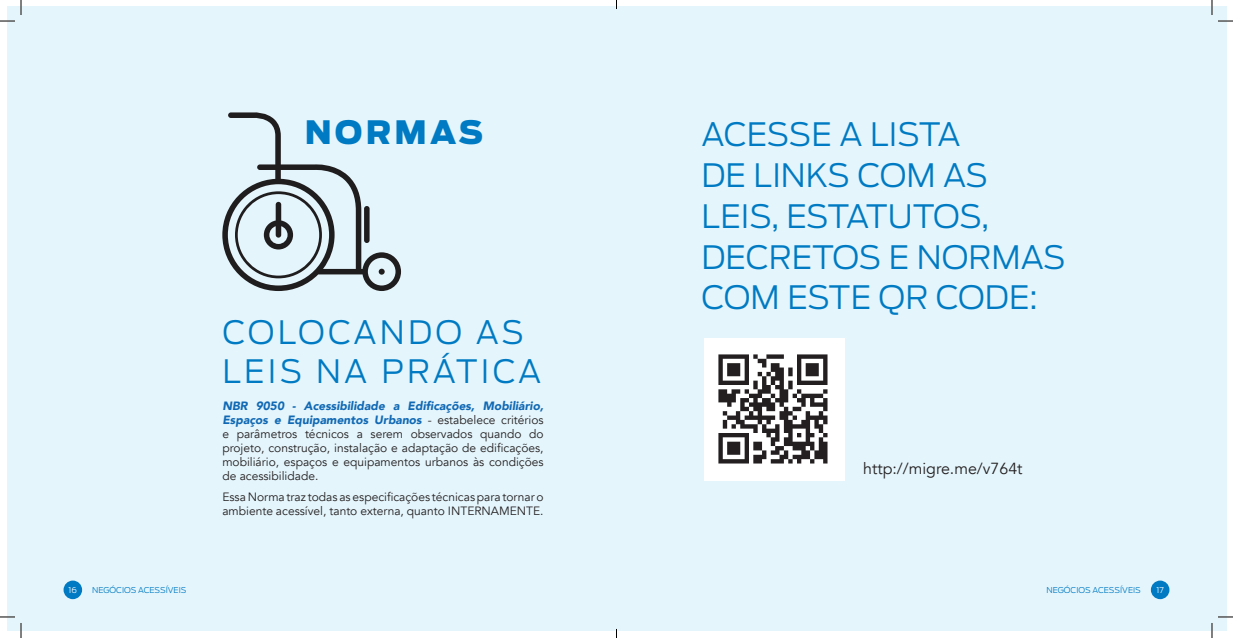
<style>
.page{position:relative;width:1233px;height:638px;background:#fff}
.page>*{position:absolute;margin:0;border:0;box-sizing:border-box;transform-origin:0 0}
.t1{font:300 32px/40.8px "Ford Antenna";color:#007ac2}
.t2{font:300 32px/38.8px "Ford Antenna";letter-spacing:.1em;color:#007ac2}
.t3{font:900 32px "Ford Antenna";letter-spacing:.1em;color:#007ac2}
.t4{font:16px "Avenir";color:#231f20}
.t5{font:12px/14px "Avenir";color:#231f20;text-align:justify}
.t6{font:300 8px "Ford Antenna";color:#007ac2}
.t7{font:300 8px "Ford Antenna";color:#fff}
.s1{font-weight:900;font-style:italic;color:#1169b4}
</style>
<div class="page">
<div style="left:7px;top:7px;width:1219px;height:623px;background:#e4f5fc"></div>
<div style="left:64px;top:580px;width:18px;height:18px;background:#007ac2;border-radius:50%"></div>
<div style="left:1150px;top:580px;width:19px;height:18px;background:#007ac2;border-radius:50%"></div>
<svg style="left:222px;top:112px;width:179px;height:179px"></svg>
<img style="left:704px;top:338px;width:140px;height:142px">
<svg style="left:1218px;top:20px;width:15px;height:2px"></svg>
<svg style="left:1218px;top:616px;width:15px;height:1px"></svg>
<svg style="left:0;top:0;width:22px;height:22px"></svg>
<svg style="left:0;top:616px;width:22px;height:21px"></svg>
<svg style="left:1211px;top:0;width:1px;height:15px"></svg>
<svg style="left:1211px;top:623px;width:1px;height:14px"></svg>
<p class="t3" style="left:305px;top:102px;width:180px">NORMAS</p>
<p class="t2" style="left:222px;top:309px;width:320px">COLOCANDO AS<br>LEIS NA PRÁTICA</p>
<p class="t5" style="left:222px;top:399px;width:323px"><span class="s1">NBR 9050 - Acessibilidade a Edificações, Mobiliário, Espaços e Equipamentos Urbanos</span> - estabelece critérios e parâmetros técnicos a serem observados quando do projeto, construção, instalação e adaptação de edificações, mobiliário, espaços e equipamentos urbanos às condições de acessibilidade.</p>
<p class="t5" style="left:222px;top:490px;width:323px">Essa Norma traz todas as especificações técnicas para tornar o ambiente acessível, tanto externa, quanto INTERNAMENTE.</p>
<p class="t1" style="left:701px;top:110px;width:365px">ACESSE A LISTA<br>DE LINKS COM AS<br>LEIS, ESTATUTOS,<br>DECRETOS E NORMAS<br>COM ESTE QR CODE:</p>
<p class="t4" style="left:863px;top:458px;width:161px">http://migre.me/v764t</p>
<p class="t7" style="left:69px;top:583px;width:10px">16</p>
<p class="t6" style="left:92px;top:583px;width:96px">NEGÓCIOS ACESSÍVEIS</p>
<p class="t6" style="left:1046px;top:583px;width:96px">NEGÓCIOS ACESSÍVEIS</p>
<p class="t7" style="left:1156px;top:583px;width:9px">17</p>
</div>
